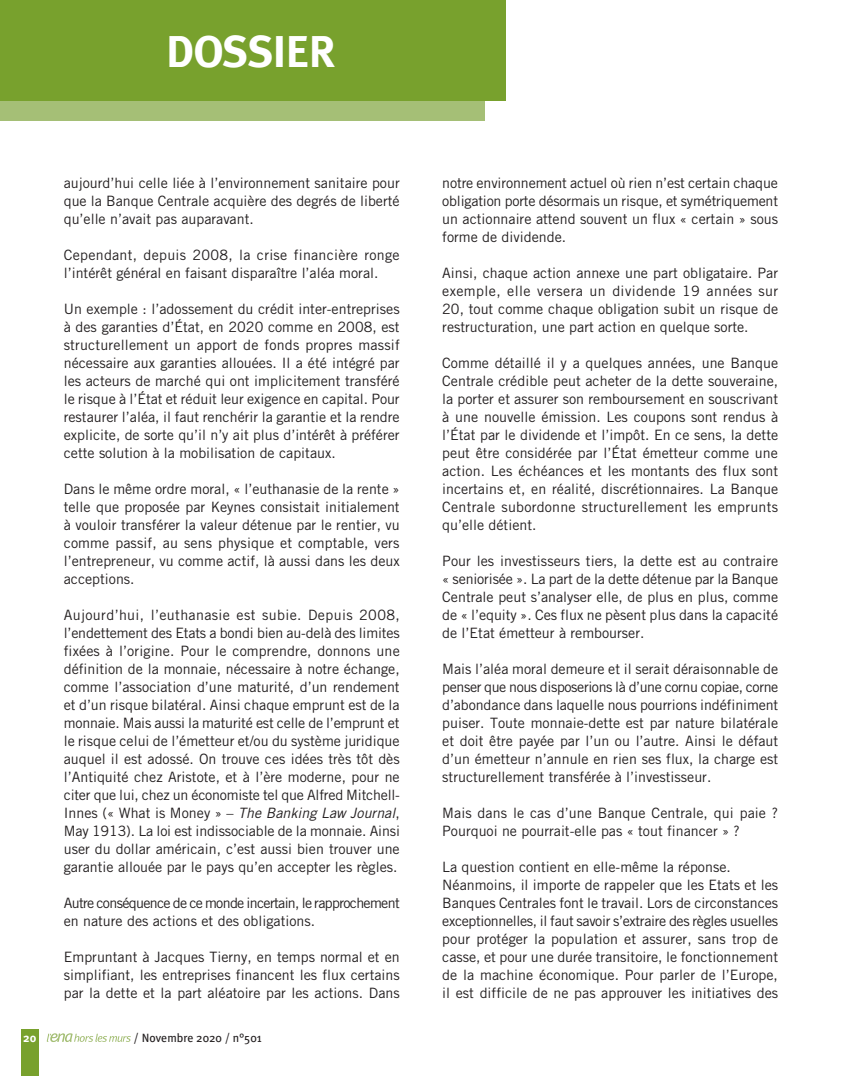
<style>
.page{position:relative;width:842px;height:1076px;background:#fff}
.page>*{position:absolute;margin:0;border:0;box-sizing:border-box;transform-origin:0 0}
.t1{font:700 45px "Meta Plus";letter-spacing:-.025em;color:#fff}
.t2{font:14.25px/18px "Trade Gothic";color:#231f20;text-align:justify}
.t3{font:14.25px/18px "Trade Gothic";letter-spacing:-.045em;color:#231f20}
.t4{font:12px "Meta Plus";color:#231f20}
.t5{font:700 12px "Meta Plus";color:#fff}
.s1{font-style:italic}
</style>
<div class="page">
<div style="left:0;top:50px;width:485px;height:71px;background:#a5bf76"></div>
<div style="left:0;top:0;width:506px;height:101px;background:#78a12d"></div>
<div style="left:21px;top:1029px;width:17px;height:47px;background:#78a12d"></div>
<svg style="left:47px;top:1033px;width:84px;height:9px"></svg>
<h1 class="t1" style="left:166px;top:26px;width:172px">DOSSIER</h1>
<p class="t2" style="left:64px;top:174px;width:337px">aujourd’hui celle liée à l’environnement sanitaire pour que la Banque Centrale acquière des degrés de liberté qu’elle n’avait pas auparavant.</p>
<p class="t2" style="left:64px;top:246px;width:337px">Cependant, depuis 2008, la crise financière ronge l’intérêt général en faisant disparaître l’aléa moral.</p>
<p class="t2" style="left:64px;top:300px;width:337px">Un exemple : l’adossement du crédit inter-entreprises à des garanties d’État, en 2020 comme en 2008, est structurellement un apport de fonds propres massif nécessaire aux garanties allouées. Il a été intégré par les acteurs de marché qui ont implicitement transféré le risque à l’État et réduit leur exigence en capital. Pour restaurer l’aléa, il faut renchérir la garantie et la rendre explicite, de sorte qu’il n’y ait plus d’intérêt à préférer cette solution à la mobilisation de capitaux.</p>
<p class="t2" style="left:64px;top:480px;width:337px">Dans le même ordre moral, « l’euthanasie de la rente » telle que proposée par Keynes consistait initialement à vouloir transférer la valeur détenue par le rentier, vu comme passif, au sens physique et comptable, vers l’entrepreneur, vu comme actif, là aussi dans les deux acceptions.</p>
<p class="t2" style="left:64px;top:606px;width:338px">Aujourd’hui, l’euthanasie est subie. Depuis 2008, l’endettement des Etats a bondi bien au-delà des limites fixées à l’origine. Pour le comprendre, donnons une définition de la monnaie, nécessaire à notre échange, comme l’association d’une maturité, d’un rendement et d’un risque bilatéral. Ainsi chaque emprunt est de la monnaie. Mais aussi la maturité est celle de l’emprunt et le risque celui de l’émetteur et/ou du système juridique auquel il est adossé. On trouve ces idées très tôt dès l’Antiquité chez Aristote, et à l’ère moderne, pour ne citer que lui, chez un économiste tel que Alfred Mitchell-I n n es ( « W h at i s M o n ey » – <span class="s1">The Banking Law Journal</span>, May 1913). La loi est indissociable de la monnaie. Ainsi user du dollar américain, c’est aussi bien trouver une garantie allouée par le pays qu’en accepter les règles.</p>
<p class="t3" style="left:64px;top:894px;width:337px">Autre conséquence de ce monde incertain, le rapprochement en nature des actions et des obligations.</p>
<p class="t2" style="left:64px;top:948px;width:337px">Empruntant à Jacques Tierny, en temps normal et en simplifiant, les entreprises financent les flux certains par la dette et la part aléatoire par les actions. Dans</p>
<p class="t5" style="left:23px;top:1031px;width:15px">20</p>
<p class="t4" style="left:134px;top:1031px;width:130px">/ Novembre 2020 / n°501</p>
<p class="t2" style="left:442px;top:174px;width:337px">notre environnement actuel où rien n’est certain chaque obligation porte désormais un risque, et symétriquement un actionnaire attend souvent un flux « certain » sous forme de dividende.</p>
<p class="t2" style="left:442px;top:264px;width:338px">Ainsi, chaque action annexe une part obligataire. Par exemple, elle versera un dividende 19 années sur 20, tout comme chaque obligation subit un risque de restructuration, une part action en quelque sorte.</p>
<p class="t2" style="left:442px;top:354px;width:337px">Comme détaillé il y a quelques années, une Banque Centrale crédible peut acheter de la dette souveraine, la porter et assurer son remboursement en souscrivant à une nouvelle émission. Les coupons sont rendus à l’État par le dividende et l’impôt. En ce sens, la dette peut être considérée par l’État émetteur comme une action. Les échéances et les montants des flux sont incertains et, en réalité, discrétionnaires. La Banque Centrale subordonne structurellement les emprunts qu’elle détient.</p>
<p class="t2" style="left:442px;top:552px;width:338px">Pour les investisseurs tiers, la dette est au contraire « seniorisée ». La part de la dette détenue par la Banque Centrale peut s’analyser elle, de plus en plus, comme de « l’equity ». Ces flux ne pèsent plus dans la capacité de l’Etat émetteur à rembourser.</p>
<p class="t2" style="left:442px;top:660px;width:338px">Mais l’aléa moral demeure et il serait déraisonnable de penser que nous disposerions là d’une cornu copiae, corne d’abondance dans laquelle nous pourrions indéfiniment puiser. Toute monnaie-dette est par nature bilatérale et doit être payée par l’un ou l’autre. Ainsi le défaut d’un émetteur n’annule en rien ses flux, la charge est structurellement transférée à l’investisseur.</p>
<p class="t2" style="left:442px;top:804px;width:338px">Mais dans le cas d’une Banque Centrale, qui paie ?<br>Pourquoi ne pourrait-elle pas « tout financer » ?</p>
<p class="t2" style="left:442px;top:858px;width:337px;text-align:left">La question contient en elle-même la réponse.<br>Néanmoins, il importe de rappeler que les Etats et les Banques Centrales font le travail. Lors de circonstances exceptionnelles, il faut savoir s’extraire des règles usuelles pour protéger la population et assurer, sans trop de casse, et pour une durée transitoire, le fonctionnement de la machine économique. Pour parler de l’Europe, il est difficile de ne pas approuver les initiatives des</p>
</div>
